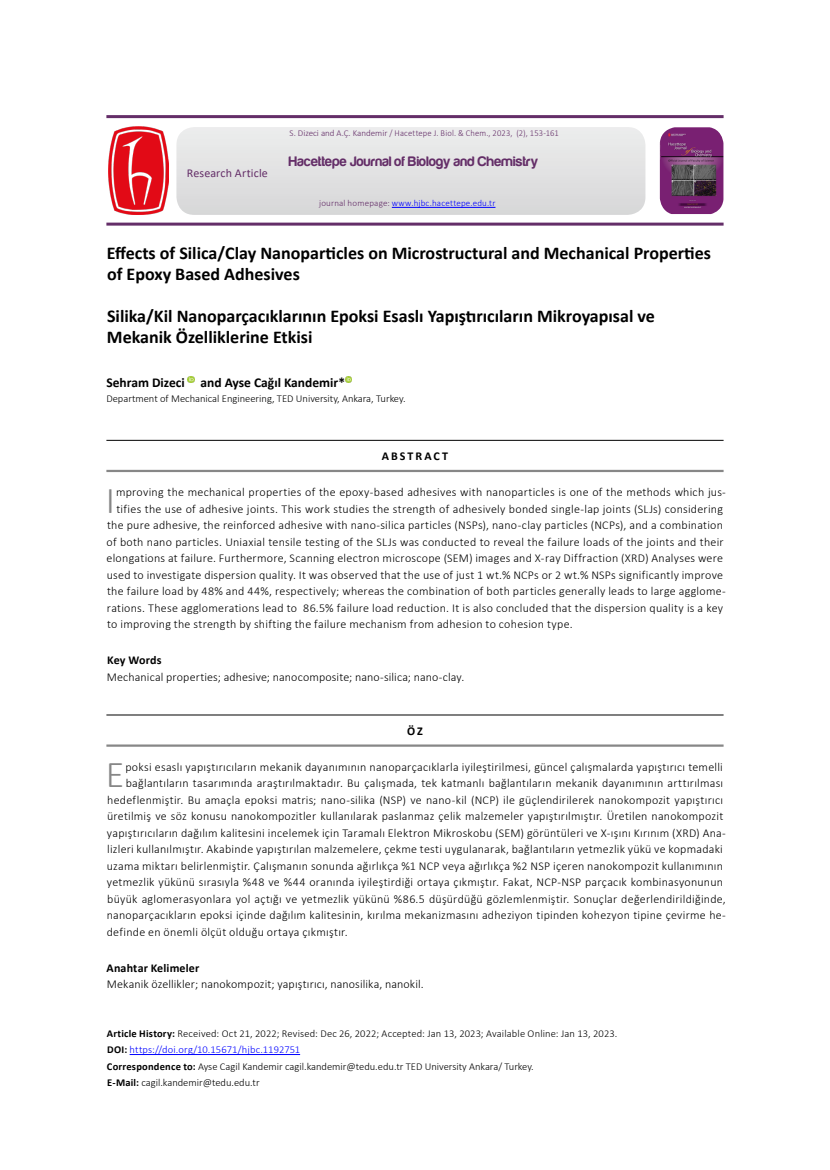
<style>
.page{position:relative;width:830px;height:1170px;background:#fff}
.page>*{position:absolute;margin:0;border:0;box-sizing:border-box;transform-origin:0 0}
.t1{font:300 37.95px "Calibri";color:#878787}
.t2{font:700 18px/21px "Calibri";color:#000}
.t3{font:14.25px "Harabara";letter-spacing:.015em;color:#642e68}
.t4{font:700 13.5px "Calibri";color:#000}
.t5{font:300 12px "Calibri";letter-spacing:.02em;color:#000}
.t6{font:700 12px "Calibri";letter-spacing:.015em;color:#000}
.t7{font:12px "Calibri";letter-spacing:.015em;color:#642e68}
.t8{font:700 12px "Calibri";letter-spacing:.17em;color:#000}
.t9{font:300 10.5px/16.5px "Calibri";color:#000}
.t10{font:300 9px "Calibri";letter-spacing:.01em;color:#642e68}
.t11{font:300 9px "Calibri";letter-spacing:.02em;color:#00f}
.s1{color:#642e68}
.s2{font-weight:700}
.s3{color:#00f}
</style>
<div class="page">
<svg style="left:188px;top:376px;width:6px;height:6px"></svg>
<svg style="left:345px;top:376px;width:6px;height:6px"></svg>
<hr style="left:106px;top:714px;width:617px;height:1px;background:#000">
<hr style="left:106px;top:744px;width:617px;height:2px;background:#878787">
<hr style="left:106px;top:440px;width:617px;height:1px;background:#000">
<hr style="left:106px;top:470px;width:617px;height:2px;background:#878787">
<hr style="left:129px;top:1054px;width:171px;height:1px;background:#00f">
<img style="left:108px;top:127px;width:60px;height:88px">
<img style="left:659px;top:127px;width:64px;height:87px">
<hr style="left:106px;top:115px;width:617px;height:3px;background:#642e68">
<hr style="left:106px;top:222px;width:617px;height:3px;background:#642e68">
<hr style="left:391px;top:207px;width:104px;height:1px;background:#00f">
<p class="t7" style="left:187px;top:165px;width:83px">Research Article</p>
<p class="t10" style="left:289px;top:127px;width:270px">S. Dizeci and A.Ç. Kandemir / Hacettepe J. Biol. &amp; Chem., 2023, (2), 153-161</p>
<p class="t3" style="left:289px;top:154px;width:251px">Hacettepe Journal of Biology and Chemistry</p>
<p class="t11" style="left:319px;top:198px;width:178px"><span class="s1">journal homepage:</span> www.hjbc.hacettepe.edu.tr</p>
<h2 class="t2" style="left:107px;top:242px;width:605px">Effects of Silica/Clay Nanoparticles on Microstructural and Mechanical Properties of Epoxy Based Adhesives</h2>
<h2 class="t2" style="left:107px;top:305px;width:549px">Silika/Kil Nanoparçacıklarının Epoksi Esaslı Yapıştırıcıların Mikroyapısal ve<br>Mekanik Özelliklerine Etkisi</h2>
<p class="t4" style="left:106px;top:373px;width:240px">Sehram Dizeci and Ayse Cağıl Kandemir*</p>
<p class="t9" style="left:106px;top:390px;width:300px">Department of Mechanical Engineering, TED University, Ankara, Turkey.</p>
<p class="t8" style="left:381px;top:447px;width:68px">ABSTRACT</p>
<h1 class="t1" style="left:106px;top:476px;width:11px">I</h1>
<p class="t5" style="left:116px;top:484px;width:611px">mproving the mechanical properties of the epoxy-based adhesives with nanoparticles is one of the methods which jus-</p>
<p class="t5" style="left:116px;top:501px;width:608px">tifies the use of adhesive joints. This work studies the strength of adhesively bonded single-lap joints (SLJs) considering</p>
<p class="t5" style="left:107px;top:517px;width:617px">the pure adhesive, the reinforced adhesive with nano-silica particles (NSPs), nano-clay particles (NCPs), and a combination</p>
<p class="t5" style="left:106px;top:534px;width:618px">of both nano particles. Uniaxial tensile testing of the SLJs was conducted to reveal the failure loads of the joints and their</p>
<p class="t5" style="left:106px;top:550px;width:617px">elongations at failure. Furthermore, Scanning electron microscope (SEM) images and X-ray Diffraction (XRD) Analyses were</p>
<p class="t5" style="left:107px;top:567px;width:617px">used to investigate dispersion quality. It was observed that the use of just 1 wt.% NCPs or 2 wt.% NSPs significantly improve</p>
<p class="t5" style="left:107px;top:583px;width:620px">the failure load by 48% and 44%, respectively; whereas the combination of both particles generally leads to large agglome-</p>
<p class="t5" style="left:107px;top:600px;width:617px">rations. These agglomerations lead to 86.5% failure load reduction. It is also concluded that the dispersion quality is a key</p>
<p class="t5" style="left:107px;top:616px;width:466px">to improving the strength by shifting the failure mechanism from adhesion to cohesion type.</p>
<p class="t6" style="left:107px;top:651px;width:56px">Key Words</p>
<p class="t5" style="left:107px;top:669px;width:359px">Mechanical properties; adhesive; nanocomposite; nano-silica; nano-clay.</p>
<p class="t6" style="left:407px;top:722px;width:17px">ÖZ</p>
<h1 class="t1" style="left:106px;top:751px;width:20px">E</h1>
<p class="t5" style="left:125px;top:759px;width:598px">poksi esaslı yapıştırıcıların mekanik dayanımının nanoparçacıklarla iyileştirilmesi, güncel çalışmalarda yapıştırıcı temelli</p>
<p class="t5" style="left:126px;top:775px;width:598px">bağlantıların tasarımında araştırılmaktadır. Bu çalışmada, tek katmanlı bağlantıların mekanik dayanımının arttırılması</p>
<p class="t5" style="left:107px;top:792px;width:617px">hedeflenmiştir. Bu amaçla epoksi matris; nano-silika (NSP) ve nano-kil (NCP) ile güçlendirilerek nanokompozit yapıştırıcı</p>
<p class="t5" style="left:107px;top:808px;width:617px">üretilmiş ve söz konusu nanokompozitler kullanılarak paslanmaz çelik malzemeler yapıştırılmıştır. Üretilen nanokompozit</p>
<p class="t5" style="left:107px;top:825px;width:620px">yapıştırıcıların dağılım kalitesini incelemek için Taramalı Elektron Mikroskobu (SEM) görüntüleri ve X-ışını Kırınım (XRD) Ana-</p>
<p class="t5" style="left:107px;top:841px;width:617px">lizleri kullanılmıştır. Akabinde yapıştırılan malzemelere, çekme testi uygulanarak, bağlantıların yetmezlik yükü ve kopmadaki</p>
<p class="t5" style="left:107px;top:858px;width:617px">uzama miktarı belirlenmiştir. Çalışmanın sonunda ağırlıkça %1 NCP veya ağırlıkça %2 NSP içeren nanokompozit kullanımının</p>
<p class="t5" style="left:107px;top:874px;width:617px">yetmezlik yükünü sırasıyla %48 ve %44 oranında iyileştirdiği ortaya çıkmıştır. Fakat, NCP-NSP parçacık kombinasyonunun</p>
<p class="t5" style="left:107px;top:891px;width:619px">büyük aglomerasyonlara yol açtığı ve yetmezlik yükünü %86.5 düşürdüğü gözlemlenmiştir. Sonuçlar değerlendirildiğinde,</p>
<p class="t5" style="left:107px;top:907px;width:620px">nanoparçacıkların epoksi içinde dağılım kalitesinin, kırılma mekanizmasını adheziyon tipinden kohezyon tipine çevirme he-</p>
<p class="t5" style="left:107px;top:924px;width:242px">definde en önemli ölçüt olduğu ortaya çıkmıştır.</p>
<p class="t6" style="left:106px;top:959px;width:94px">Anahtar Kelimeler</p>
<p class="t5" style="left:107px;top:976px;width:318px">Mekanik özellikler; nanokompozit; yapıştırıcı, nanosilika, nanokil.</p>
<p class="t9" style="left:107px;top:1024px;width:512px"><span class="s2">Article History:</span> Received: Oct 21, 2022; Revised: Dec 26, 2022; Accepted: Jan 13, 2023; Available Online: Jan 13, 2023.<br><span class="s2">DOI:</span> <span class="s3">https://doi.org/10.15671/hjbc.1192751<br></span><span class="s2">Correspondence to:</span> Ayse Cagil Kandemir cagil.kandemir@tedu.edu.tr TED University Ankara/ Turkey.<br><span class="s2">E-Mail:</span> cagil.kandemir@tedu.edu.tr</p>
</div>
